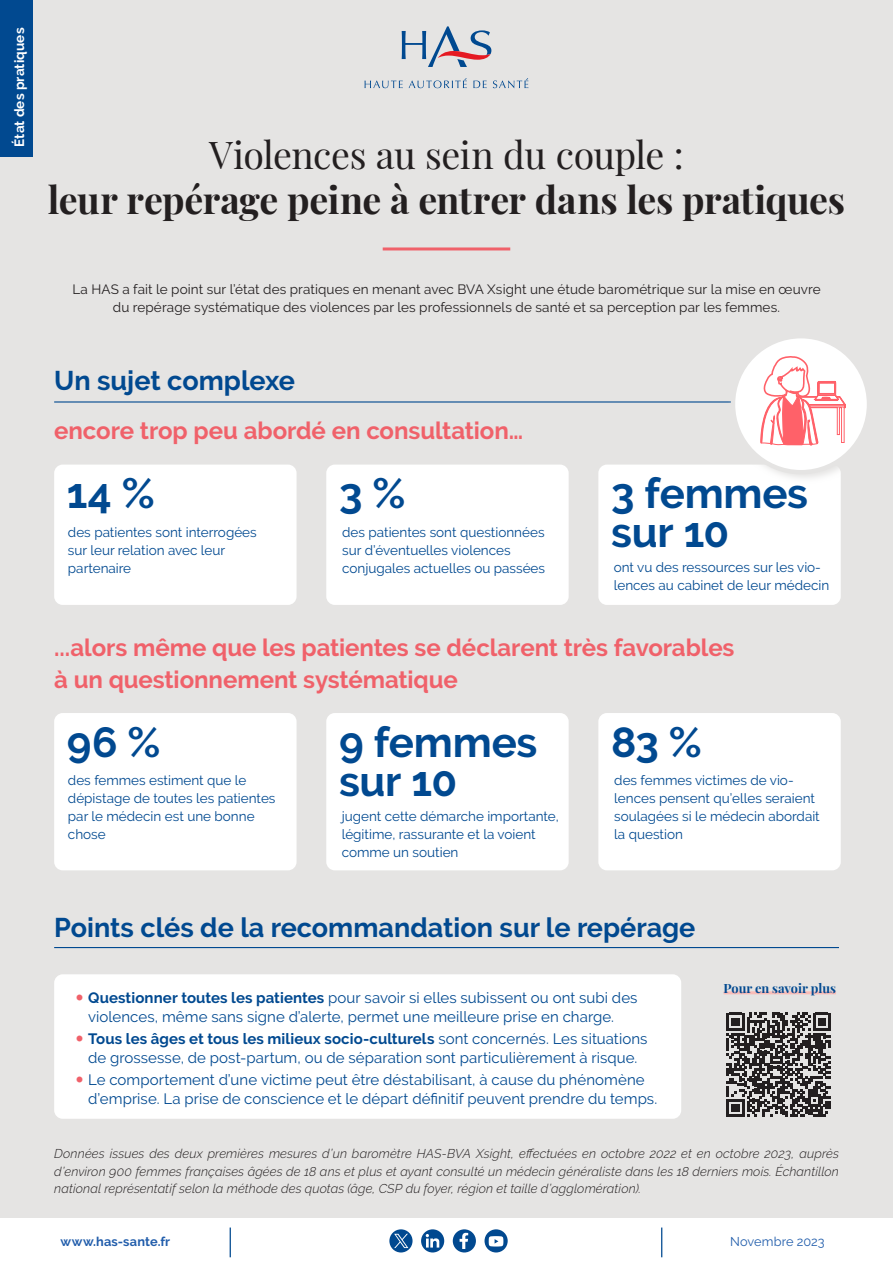
<style>
.page{position:relative;width:893px;height:1263px;background:#fff}
.page>*{position:absolute;margin:0;border:0;box-sizing:border-box;transform-origin:0 0}
.t1{font:700 42px "Raleway";letter-spacing:-.005em;color:#014990}
.t2{font:700 37.5px/45px "Playfair Display";letter-spacing:-.01em;color:#231f20;text-align:center}
.t3{font:700 27px "Raleway";color:#014990}
.t4{font:700 24px/31.5px "Raleway";letter-spacing:-.005em;color:#f0616a}
.t5{font:15px/19.5px "Raleway";letter-spacing:.005em;color:#014990}
.t6{font:13.5px/18px "Raleway";color:#014990}
.t7{font:13.5px/18px "Raleway";letter-spacing:.01em;color:#231f20;text-align:center}
.t8{font:700 13.5px "Raleway";letter-spacing:.005em;color:#fff}
.t9{font:italic 300 12.75px/17.2px "Raleway";letter-spacing:.01em;color:#231f20;text-align:justify}
.t10{font:700 12.75px "Raleway";letter-spacing:.015em;color:#215dab}
.t11{font:700 12.75px "Playfair Display";color:#014990}
.t12{font:12.75px "Raleway";color:#215dab}
.s1{font-weight:400}
.s2{font-weight:700}
</style>
<div class="page">
<div style="left:0;top:0;width:893px;height:1217px;background:#e5e4e3"></div>
<div style="left:0;top:0;width:33px;height:157px;background:#014990"></div>
<svg style="left:365px;top:80px;width:38px;height:8px"></svg>
<svg style="left:409px;top:78px;width:58px;height:10px"></svg>
<svg style="left:473px;top:81px;width:14px;height:7px"></svg>
<svg style="left:493px;top:78px;width:35px;height:10px"></svg>
<svg style="left:402px;top:26px;width:89px;height:41px"></svg>
<hr style="left:383px;top:247px;width:127px;height:3px;background:#f0616a">
<hr style="left:230px;top:1227px;width:1px;height:30px;background:#014990">
<hr style="left:661px;top:1227px;width:1px;height:30px;background:#014990">
<svg style="left:389px;top:1229px;width:24px;height:23px"></svg>
<svg style="left:394px;top:1234px;width:14px;height:14px"></svg>
<svg style="left:421px;top:1229px;width:23px;height:23px"></svg>
<svg style="left:426px;top:1234px;width:13px;height:13px"></svg>
<div style="left:453px;top:1229px;width:23px;height:23px;background:#014990;border-radius:50%"></div>
<svg style="left:460px;top:1233px;width:8px;height:16px"></svg>
<svg style="left:484px;top:1229px;width:24px;height:23px"></svg>
<svg style="left:489px;top:1236px;width:14px;height:10px"></svg>
<div style="left:54px;top:713px;width:243px;height:157px;background:#fff;border-radius:9px"></div>
<div style="left:598px;top:713px;width:243px;height:157px;background:#fff;border-radius:9px"></div>
<div style="left:326px;top:713px;width:243px;height:157px;background:#fff;border-radius:9px"></div>
<hr style="left:54px;top:401px;width:694px;height:2px;background:#014990">
<div style="left:54px;top:465px;width:243px;height:140px;background:#fff;border-radius:9px"></div>
<div style="left:326px;top:465px;width:243px;height:140px;background:#fff;border-radius:9px"></div>
<div style="left:598px;top:465px;width:243px;height:140px;background:#fff;border-radius:9px"></div>
<svg style="left:727px;top:401px;width:114px;height:77px;fill:#e7e6e5"></svg>
<div style="left:733px;top:336px;width:136px;height:136px;background:#fff;border-radius:50%"></div>
<div style="left:731px;top:334px;width:140px;height:140px;border:4px solid #e5e4e3;border-radius:50%"></div>
<svg style="left:760px;top:334px;width:86px;height:120px"></svg>
<hr style="left:723px;top:991px;width:113px;height:3px;background:#f9bcb7">
<hr style="left:54px;top:947px;width:785px;height:1px;background:#014990">
<div style="left:54px;top:974px;width:627px;height:145px;background:#fff;border-radius:9px"></div>
<svg style="left:727px;top:1013px;width:104px;height:104px"></svg>
<p class="t8" style="left:12px;top:147px;width:121px;rotate:-90deg">État des pratiques</p>
<p class="t2" style="left:48px;top:129px;width:799px"><span class="s1">Violences au sein du couple :<br></span>leur repérage peine à entrer dans les pratiques</p>
<p class="t7" style="left:72px;top:280px;width:750px">La HAS a fait le point sur l’état des pratiques en menant avec BVA Xsight une étude barométrique sur la mise en œuvre du repérage systématique des violences par les professionnels de santé et sa perception par les femmes.</p>
<p class="t3" style="left:54px;top:365px;width:242px">Un sujet complexe</p>
<p class="t4" style="left:54px;top:415px;width:471px">encore trop peu abordé en consultation…</p>
<p class="t1" style="left:67px;top:469px;width:90px">14 %</p>
<p class="t6" style="left:68px;top:523px;width:190px">des patientes sont interrogées sur leur relation avec leur partenaire</p>
<p class="t1" style="left:339px;top:469px;width:68px">3 %</p>
<p class="t6" style="left:342px;top:523px;width:204px">des patientes sont questionnées</p>
<p class="t6" style="left:342px;top:541px;width:170px">sur d’éventuelles violences</p>
<p class="t6" style="left:342px;top:559px;width:204px">conjugales actuelles ou passées</p>
<p class="t1" style="left:611px;top:469px;width:199px">3 femmes</p>
<p class="t1" style="left:611px;top:508px;width:120px">sur 10</p>
<p class="t6" style="left:614px;top:558px;width:217px">ont vu des ressources sur les vio&shy;lences au cabinet de leur médecin</p>
<p class="t4" style="left:54px;top:632px;width:682px">...alors même que les patientes se déclarent très favorables à un questionnement systématique</p>
<p class="t1" style="left:67px;top:718px;width:95px">96 %</p>
<p class="t6" style="left:68px;top:771px;width:209px">des femmes estiment que le dépistage de toutes les patientes par le médecin est une bonne chose</p>
<p class="t1" style="left:339px;top:718px;width:200px">9 femmes</p>
<p class="t1" style="left:339px;top:757px;width:120px">sur 10</p>
<p class="t6" style="left:342px;top:807px;width:219px">jugent cette démarche importante, légitime, rassurante et la voient comme un soutien</p>
<p class="t1" style="left:611px;top:718px;width:92px">83 %</p>
<p class="t6" style="left:614px;top:771px;width:207px">des femmes victimes de vio&shy;lences pensent qu’elles seraient soulagées si le médecin abordait la question</p>
<p class="t3" style="left:54px;top:912px;width:643px">Points clés de la recommandation sur le repérage</p>
<p class="t5" style="left:88px;top:988px;width:551px"><span class="s2">Questionner toutes les patientes</span> pour savoir si elles subissent ou ont subi des violences, même sans signe d’alerte, permet une meilleure prise en charge.</p>
<p class="t5" style="left:88px;top:1029px;width:561px"><span class="s2">Tous les âges et tous les milieux socio-culturels</span> sont concernés. Les situations de grossesse, de post-partum, ou de séparation sont particulièrement à risque.</p>
<p class="t5" style="left:88px;top:1070px;width:571px">Le comportement d’une victime peut être déstabilisant, à cause du phénomène d’emprise. La prise de conscience et le départ définitif peuvent prendre du temps.</p>
<p class="t11" style="left:723px;top:978px;width:114px">Pour en savoir plus</p>
<p class="t9" style="left:54px;top:1145px;width:786px">Données issues des deux premières mesures d’un baromètre HAS-BVA Xsight, effectuées en octobre 2022 et en octobre 2023, auprès d’environ 900 femmes françaises âgées de 18 ans et plus et ayant consulté un médecin généraliste dans les 18 derniers mois. Échantillon national représentatif selon la méthode des quotas (âge, CSP du foyer, région et taille d’agglomération).</p>
<p class="t10" style="left:61px;top:1235px;width:111px">www.has-sante.fr</p>
<p class="t12" style="left:730px;top:1234px;width:96px">Novembre 2023</p>
</div>
